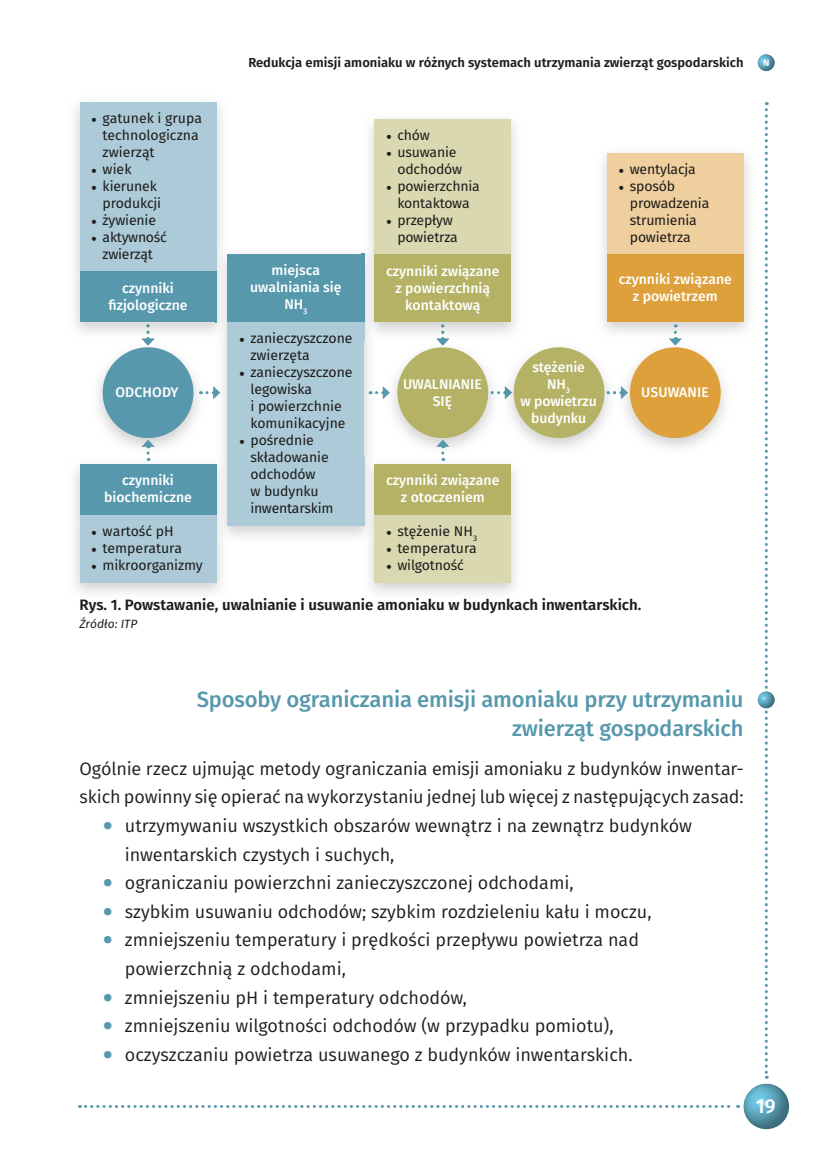
<style>
.page{position:relative;width:823px;height:1163px;background:#fff}
.page>*{position:absolute;margin:0;border:0;box-sizing:border-box;transform-origin:0 0}
.t1{font:500 22px/28.6px "Fira Sans";letter-spacing:-.01em;color:#5798ad;text-align:right}
.t2{font:500 20px "Fira Sans";color:#fff}
.t3{font:18px/28.6px "Fira Sans";color:#1d1d1b}
.t4{font:600 15px "Fira Sans";color:#1d1d1b}
.t5{font:14px/17px "Fira Sans";letter-spacing:-.01em;color:#1d1d1b}
.t6{font:500 14px/17px "Fira Sans";color:#fff;text-align:center}
.t7{font:600 13px "Fira Sans";color:#1d1d1b}
.t8{font:italic 12px "Fira Sans";color:#1d1d1b}
.s1{font-size:18px}
.s2{font-size:36px;color:#5798ad}
</style>
<div class="page">
<img style="left:743px;top:1083px;width:45px;height:45px;border-radius:23px">
<svg style="left:79px;top:1105px;width:659px;height:2px"></svg>
<svg style="left:764px;top:102px;width:3px;height:976px"></svg>
<img style="left:757px;top:54px;width:17px;height:17px">
<svg style="left:763px;top:59px;width:5px;height:7px"></svg>
<img style="left:757px;top:691px;width:17px;height:17px">
<img style="left:97px;top:345px;width:109px;height:103px">
<div style="left:103px;top:347px;width:90px;height:91px;background:#5798ad;border-radius:50%"></div>
<img style="left:74px;top:102px;width:148px;height:231px">
<svg style="left:141px;top:324px;width:14px;height:21px"></svg>
<div style="left:80px;top:102px;width:136px;height:169px;background:#accad7"></div>
<div style="left:80px;top:271px;width:136px;height:51px;background:#5798ad"></div>
<img style="left:74px;top:467px;width:148px;height:126px">
<div style="left:80px;top:514px;width:136px;height:68px;background:#accad7"></div>
<div style="left:80px;top:464px;width:136px;height:50px;background:#5798ad"></div>
<svg style="left:141px;top:439px;width:14px;height:22px"></svg>
<img style="left:220px;top:253px;width:150px;height:284px">
<img style="left:215px;top:247px;width:13px;height:93px">
<svg style="left:215px;top:247px;width:1px;height:24px"></svg>
<img style="left:215px;top:271px;width:1px;height:51px">
<img style="left:216px;top:457px;width:12px;height:86px">
<div style="left:228px;top:321px;width:136px;height:204px;background:#accad7"></div>
<div style="left:228px;top:254px;width:136px;height:67px;background:#5798ad"></div>
<svg style="left:207px;top:386px;width:13px;height:13px"></svg>
<img style="left:389px;top:345px;width:336px;height:103px">
<div style="left:397px;top:347px;width:91px;height:91px;background:#b5b265;border-radius:50%"></div>
<img style="left:369px;top:119px;width:147px;height:220px">
<img style="left:362px;top:247px;width:14px;height:93px">
<svg style="left:362px;top:321px;width:2px;height:19px"></svg>
<img style="left:362px;top:254px;width:2px;height:67px">
<svg style="left:436px;top:324px;width:13px;height:21px"></svg>
<div style="left:374px;top:119px;width:136px;height:135px;background:#dad8b1"></div>
<div style="left:374px;top:254px;width:136px;height:68px;background:#b5b265"></div>
<img style="left:369px;top:464px;width:147px;height:129px">
<img style="left:362px;top:457px;width:12px;height:86px">
<img style="left:362px;top:457px;width:2px;height:68px">
<div style="left:374px;top:514px;width:136px;height:68px;background:#dad8b1"></div>
<div style="left:374px;top:464px;width:136px;height:50px;background:#b5b265"></div>
<svg style="left:436px;top:439px;width:13px;height:22px"></svg>
<svg style="left:370px;top:386px;width:19px;height:13px"></svg>
<div style="left:629px;top:347px;width:91px;height:91px;background:#dda03b;border-radius:50%"></div>
<img style="left:602px;top:153px;width:147px;height:187px">
<div style="left:607px;top:153px;width:136px;height:101px;background:#f0cf9f"></div>
<div style="left:607px;top:254px;width:136px;height:68px;background:#dda03b"></div>
<svg style="left:490px;top:386px;width:21px;height:13px"></svg>
<svg style="left:606px;top:386px;width:21px;height:13px"></svg>
<div style="left:513px;top:347px;width:91px;height:91px;background:#b5b265;border-radius:50%"></div>
<svg style="left:668px;top:324px;width:13px;height:21px"></svg>
<p class="t5" style="left:103px;top:110px;width:101px;text-indent:-11px"><span class="s1">•</span> gatunek i grupa technologiczna zwierząt</p>
<p class="t5" style="left:91px;top:161px;width:42px"><span class="s1">•</span> wiek</p>
<p class="t5" style="left:103px;top:178px;width:60px;text-indent:-11px"><span class="s1">•</span> kierunek produkcji</p>
<p class="t5" style="left:91px;top:212px;width:66px"><span class="s1">•</span> żywienie</p>
<p class="t5" style="left:91px;top:229px;width:77px;text-align:center"><span class="s1">•</span> aktywność zwierząt</p>
<p class="t6" style="left:108px;top:279px;width:81px">czynniki fizjologiczne</p>
<p class="t6" style="left:115px;top:384px;width:65px">ODCHODY</p>
<p class="t6" style="left:104px;top:472px;width:89px">czynniki biochemiczne</p>
<p class="t5" style="left:91px;top:522px;width:84px"><span class="s1">•</span> wartość pH</p>
<p class="t5" style="left:91px;top:539px;width:92px"><span class="s1">•</span> temperatura</p>
<p class="t5" style="left:91px;top:556px;width:113px"><span class="s1">•</span> mikroorganizmy</p>
<p class="t7" style="left:248px;top:53px;width:496px">Redukcja emisji amoniaku w różnych systemach utrzymania zwierząt gospodarskich</p>
<p class="t6" style="left:250px;top:262px;width:93px">miejsca uwalniania się<br>NH<sub>3</sub></p>
<p class="t5" style="left:250px;top:329px;width:104px;text-indent:-11px"><span class="s1">•</span> zanieczyszczone zwierzęta</p>
<p class="t5" style="left:250px;top:363px;width:104px;text-indent:-11px"><span class="s1">•</span> zanieczyszczone legowiska<br>i powierzchnie komunikacyjne</p>
<p class="t5" style="left:250px;top:431px;width:84px;text-indent:-11px"><span class="s1">•</span> pośrednie składowanie odchodów<br>w budynku inwentarskim</p>
<p class="t5" style="left:386px;top:127px;width:45px"><span class="s1">•</span> chów</p>
<p class="t5" style="left:397px;top:144px;width:66px;text-indent:-11px"><span class="s1">•</span> usuwanie odchodów</p>
<p class="t5" style="left:386px;top:178px;width:95px;text-align:center"><span class="s1">•</span> powierzchnia kontaktowa</p>
<p class="t5" style="left:397px;top:212px;width:62px;text-indent:-11px"><span class="s1">•</span> przepływ powietrza</p>
<p class="t6" style="left:386px;top:262px;width:115px">czynniki związane z powierzchnią kontaktową</p>
<p class="t6" style="left:403px;top:375px;width:80px">UWALNIANIE<br>SIĘ</p>
<p class="t6" style="left:386px;top:472px;width:115px">czynniki związane z otoczeniem</p>
<p class="t5" style="left:386px;top:522px;width:93px"><span class="s1">•</span> stężenie NH<sub>3</sub></p>
<p class="t5" style="left:386px;top:539px;width:92px"><span class="s1">•</span> temperatura</p>
<p class="t5" style="left:386px;top:556px;width:79px"><span class="s1">•</span> wilgotność</p>
<p class="t6" style="left:520px;top:358px;width:78px">stężenie<br>NH<sub>3<br></sub>w powietrzu budynku</p>
<p class="t5" style="left:618px;top:161px;width:79px"><span class="s1">•</span> wentylacja</p>
<p class="t5" style="left:629px;top:178px;width:81px;text-indent:-11px"><span class="s1">•</span> sposób prowadzenia strumienia powietrza</p>
<p class="t6" style="left:618px;top:271px;width:115px">czynniki związane z powietrzem</p>
<p class="t6" style="left:640px;top:384px;width:69px">USUWANIE</p>
<p class="t4" style="left:79px;top:594px;width:563px">Rys. 1. Powstawanie, uwalnianie i usuwanie amoniaku w budynkach inwentarskich.</p>
<p class="t8" style="left:79px;top:615px;width:59px">Źródło: ITP</p>
<p class="t1" style="left:197px;top:685px;width:548px">Sposoby ograniczania emisji amoniaku przy utrzymaniu zwierząt gospodarskich</p>
<p class="t3" style="left:79px;top:754px;width:665px">Ogólnie rzecz ujmując metody ograniczania emisji amoniaku z budynków inwentar&shy;skich powinny się opierać na wykorzystaniu jednej lub więcej z następujących zasad:</p>
<p class="t3" style="left:125px;top:811px;width:568px;text-indent:-23px"><span class="s2">•</span> utrzymywaniu wszystkich obszarów wewnątrz i na zewnątrz budynków inwentarskich czystych i suchych,</p>
<p class="t3" style="left:102px;top:868px;width:472px"><span class="s2">•</span> ograniczaniu powierzchni zanieczyszczonej odchodami,</p>
<p class="t3" style="left:102px;top:897px;width:550px"><span class="s2">•</span> szybkim usuwaniu odchodów; szybkim rozdzieleniu kału i moczu,</p>
<p class="t3" style="left:125px;top:925px;width:515px;text-indent:-23px"><span class="s2">•</span> zmniejszeniu temperatury i prędkości przepływu powietrza nad powierzchnią z odchodami,</p>
<p class="t3" style="left:102px;top:982px;width:366px"><span class="s2">•</span> zmniejszeniu pH i temperatury odchodów,</p>
<p class="t3" style="left:102px;top:1011px;width:512px"><span class="s2">•</span> zmniejszeniu wilgotności odchodów (w przypadku pomiotu),</p>
<p class="t3" style="left:102px;top:1040px;width:531px"><span class="s2">•</span> oczyszczaniu powietrza usuwanego z budynków inwentarskich.</p>
<p class="t2" style="left:755px;top:1092px;width:21px">19</p>
</div>
